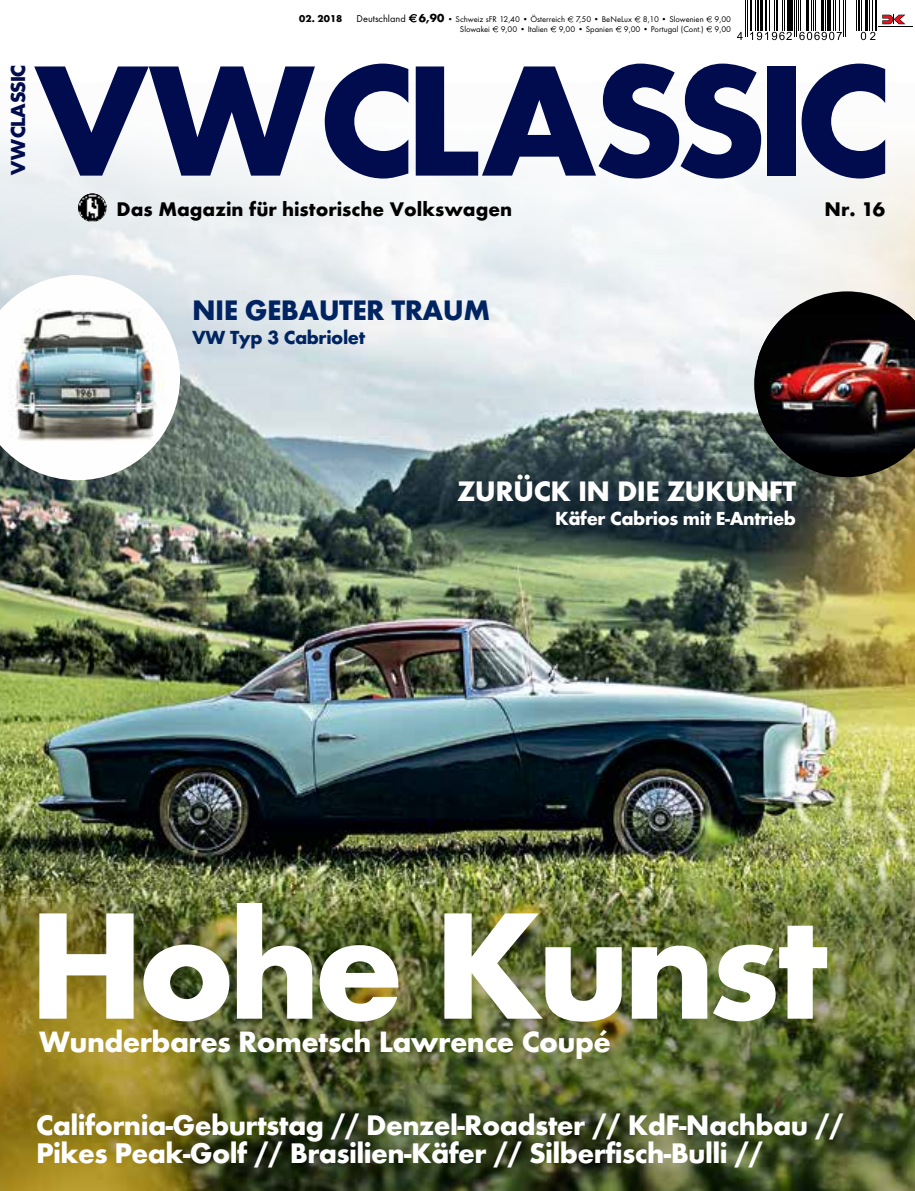
<style>
.page{position:relative;width:915px;height:1191px;background:#fff}
.page>*{position:absolute;margin:0;border:0;box-sizing:border-box;transform-origin:0 0}
.t1{font:700 157.8px "Futura TOT";letter-spacing:-.045em;color:#fff}
.t2{font:700 144.75px "Futura";letter-spacing:-.03em;color:#000c4e}
.t3{font:700 30.6px "Futura TOT";letter-spacing:-.02em;color:#fff}
.t4{font:700 29.4px/28.5px "Futura TOT";letter-spacing:-.02em;color:#fff}
.t5{font:700 29.25px "Futura TOT";letter-spacing:-.02em;color:#fff}
.t6{font:700 29.25px "Futura TOT";letter-spacing:-.02em;color:#002462}
.t7{font:700 20.55px "Futura TOT";color:#000}
.t8{font:700 19.65px "Futura TOT";letter-spacing:-.02em;color:#fff}
.t9{font:700 19.65px "Futura TOT";letter-spacing:-.02em;color:#002462}
.t10{font:700 18.6px "Futura";letter-spacing:-.05em;color:#000c4e}
.t11{font:700 10.35px "Futura TOT";color:#000}
.t12{font:8.55px/9.9px "Futura TOT Boo";color:#000;text-align:right}
.s1{font-size:10.35px}
.s2{font-family:"Futura TOT";font-weight:700;font-size:12px}
</style>
<div class="page">
<img style="left:0;top:479px;width:914px;height:712px">
<svg style="left:0;top:0;width:914px;height:479px;fill:#f4f6f7"></svg>
<svg style="left:882px;top:15px;width:23px;height:9px"></svg>
<svg style="left:408px;top:14px;width:9px;height:8px"></svg>
<svg style="left:567px;top:16px;width:6px;height:6px"></svg>
<svg style="left:634px;top:16px;width:6px;height:6px"></svg>
<svg style="left:492px;top:26px;width:6px;height:6px"></svg>
<svg style="left:550px;top:26px;width:6px;height:6px"></svg>
<svg style="left:615px;top:26px;width:6px;height:6px"></svg>
<svg style="left:706px;top:16px;width:6px;height:16px"></svg>
<img style="left:78px;top:193px;width:28px;height:29px;border-radius:14px">
<hr style="left:744px;top:0;width:1px;height:37px;background:#000">
<hr style="left:746px;top:0;width:1px;height:37px;background:#000">
<hr style="left:750px;top:0;width:1px;height:30px;background:#000">
<hr style="left:754px;top:0;width:1px;height:30px;background:#000">
<hr style="left:757px;top:0;width:1px;height:30px;background:#000">
<hr style="left:759px;top:0;width:3px;height:30px;background:#000">
<hr style="left:765px;top:0;width:1px;height:30px;background:#000">
<hr style="left:769px;top:0;width:1px;height:30px;background:#000">
<hr style="left:773px;top:0;width:1px;height:30px;background:#000">
<hr style="left:775px;top:0;width:2px;height:30px;background:#000">
<hr style="left:781px;top:0;width:1px;height:30px;background:#000">
<hr style="left:784px;top:0;width:1px;height:30px;background:#000">
<hr style="left:787px;top:0;width:2px;height:30px;background:#000">
<hr style="left:790px;top:0;width:2px;height:30px;background:#000">
<hr style="left:793px;top:0;width:1px;height:37px;background:#000">
<hr style="left:795px;top:0;width:1px;height:37px;background:#000">
<hr style="left:797px;top:0;width:1px;height:30px;background:#000">
<hr style="left:799px;top:0;width:1px;height:30px;background:#000">
<hr style="left:805px;top:0;width:3px;height:30px;background:#000">
<hr style="left:810px;top:0;width:1px;height:30px;background:#000">
<hr style="left:812px;top:0;width:1px;height:30px;background:#000">
<hr style="left:814px;top:0;width:1px;height:30px;background:#000">
<hr style="left:820px;top:0;width:3px;height:30px;background:#000">
<hr style="left:824px;top:0;width:1px;height:30px;background:#000">
<hr style="left:827px;top:0;width:3px;height:30px;background:#000">
<hr style="left:832px;top:0;width:1px;height:30px;background:#000">
<hr style="left:834px;top:0;width:1px;height:30px;background:#000">
<hr style="left:839px;top:0;width:1px;height:30px;background:#000">
<hr style="left:842px;top:0;width:1px;height:37px;background:#000">
<hr style="left:844px;top:0;width:1px;height:37px;background:#000">
<hr style="left:855px;top:0;width:1px;height:30px;background:#000">
<hr style="left:858px;top:0;width:1px;height:30px;background:#000">
<hr style="left:861px;top:0;width:1px;height:30px;background:#000">
<hr style="left:864px;top:0;width:3px;height:30px;background:#000">
<hr style="left:868px;top:0;width:1px;height:30px;background:#000">
<hr style="left:871px;top:0;width:1px;height:30px;background:#000">
<hr style="left:875px;top:0;width:1px;height:30px;background:#000">
<svg style="left:749px;top:32px;width:42px;height:8px"></svg>
<svg style="left:799px;top:32px;width:42px;height:8px"></svg>
<svg style="left:860px;top:32px;width:26px;height:17px"></svg>
<svg style="left:733px;top:32px;width:9px;height:17px"></svg>
<svg style="left:754px;top:291px;width:160px;height:186px;background:#555751"></svg>
<img style="left:758px;top:313px;width:156px;height:140px">
<img style="left:0;top:275px;width:180px;height:205px">
<p class="t11" style="left:299px;top:12px;width:45px">02. 2018</p>
<p class="t12" style="left:356px;top:14px;width:376px"><span class="s1">Deutschland</span> <span class="s2">6,90</span> • Schweiz sFR 12,40 • Österreich 7,50 • BeNeLux 8,10 • Slowenien 9,00<br>Slowakei 9,00 • Italien 9,00 • Spanien 9,00 • Portugal (Cont.) 9,00</p>
<h3 class="t10" style="left:5px;top:175px;width:111px;rotate:-90deg">VWCLASSIC</h3>
<h2 class="t2" style="left:36px;top:21px;width:858px">VWCLASSIC</h2>
<h3 class="t7" style="left:117px;top:196px;width:397px">Das Magazin für historische Volkswagen</h3>
<h3 class="t7" style="left:824px;top:196px;width:62px">Nr. 16</h3>
<h3 class="t6" style="left:192px;top:292px;width:299px">NIE GEBAUTER TRAUM</h3>
<h3 class="t9" style="left:192px;top:325px;width:174px">VW Typ 3 Cabriolet</h3>
<h3 class="t5" style="left:457px;top:473px;width:340px">ZURÜCK IN DIE ZUKUNFT</h3>
<h3 class="t8" style="left:555px;top:506px;width:242px">Käfer Cabrios mit E-Antrieb</h3>
<h1 class="t1" style="left:28px;top:868px;width:800px">Hohe Kunst</h1>
<h3 class="t3" style="left:39px;top:1023px;width:573px">Wunderbares Rometsch Lawrence Coupé</h3>
<h3 class="t4" style="left:36px;top:1110px;width:808px">California-Geburtstag // Denzel-Roadster // KdF-Nachbau //<br>Pikes Peak-Golf // Brasilien-Käfer // Silberfisch-Bulli //</h3>
</div>
